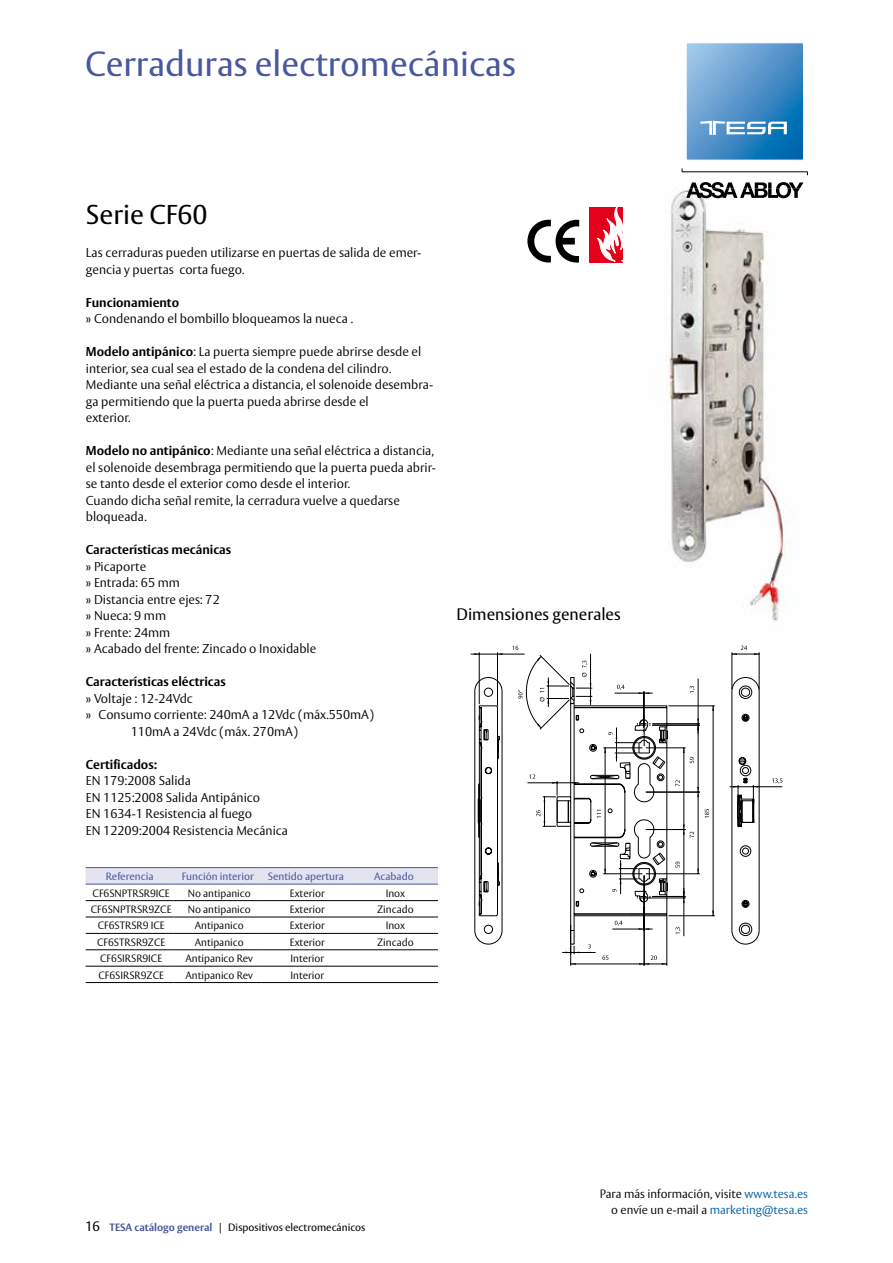
<style>
.page{position:relative;width:893px;height:1263px;background:#fff}
.page>*{position:absolute;margin:0;border:0;box-sizing:border-box;transform-origin:0 0}
.t1{font:34.5px "ASSA Vesta";color:#49579e}
.t2{font:27px "ASSA Vesta";color:#000}
.t3{font:16.5px "ASSA Vesta";color:#000}
.t4{font:300 12.75px/16.5px "ASSA Vesta";color:#000}
.t5{font:700 12.75px "ASSA Vesta";color:#000}
.t6{font:300 12px/16.5px "ASSA Vesta";color:#000;text-align:right}
.t7{font:300 10.5px "ASSA Vesta";color:#000}
.t8{font:10.5px "ASSA Vesta";color:#000}
.t9{font:10.5px "ASSA Vesta";color:#49579e}
.s1{font-weight:700}
.s2{font-size:13.5px}
.s3{font-weight:700;color:#49579e}
.s4{color:#005ea8}
</style>
<div class="page">
<img style="left:666px;top:188px;width:121px;height:433px">
<svg style="left:86px;top:868px;width:352px;height:98px"></svg>
<hr style="left:174px;top:900px;width:88px;height:1px;background:#000">
<hr style="left:86px;top:900px;width:88px;height:1px;background:#000">
<hr style="left:262px;top:900px;width:88px;height:1px;background:#000">
<hr style="left:350px;top:900px;width:88px;height:1px;background:#000">
<hr style="left:86px;top:917px;width:88px;height:1px;background:#000">
<hr style="left:86px;top:933px;width:88px;height:1px;background:#000">
<hr style="left:86px;top:949px;width:88px;height:1px;background:#000">
<hr style="left:262px;top:917px;width:88px;height:1px;background:#000">
<hr style="left:350px;top:917px;width:88px;height:1px;background:#000">
<hr style="left:262px;top:933px;width:88px;height:1px;background:#000">
<hr style="left:350px;top:933px;width:88px;height:1px;background:#000">
<hr style="left:262px;top:949px;width:88px;height:1px;background:#000">
<hr style="left:350px;top:949px;width:88px;height:1px;background:#000">
<hr style="left:86px;top:966px;width:88px;height:1px;background:#000">
<hr style="left:86px;top:982px;width:88px;height:1px;background:#000">
<hr style="left:174px;top:917px;width:88px;height:1px;background:#000">
<hr style="left:174px;top:933px;width:88px;height:1px;background:#000">
<hr style="left:174px;top:949px;width:88px;height:1px;background:#000">
<hr style="left:262px;top:966px;width:88px;height:1px;background:#000">
<hr style="left:350px;top:966px;width:88px;height:1px;background:#000">
<hr style="left:262px;top:982px;width:88px;height:1px;background:#000">
<hr style="left:350px;top:982px;width:88px;height:1px;background:#000">
<hr style="left:174px;top:966px;width:88px;height:1px;background:#000">
<hr style="left:174px;top:982px;width:88px;height:1px;background:#000">
<hr style="left:86px;top:867px;width:88px;height:1px;background:#49579e">
<hr style="left:174px;top:867px;width:88px;height:1px;background:#49579e">
<hr style="left:262px;top:867px;width:88px;height:1px;background:#49579e">
<hr style="left:350px;top:867px;width:88px;height:1px;background:#49579e">
<hr style="left:86px;top:884px;width:88px;height:1px;background:#49579e">
<hr style="left:174px;top:884px;width:88px;height:1px;background:#49579e">
<hr style="left:262px;top:884px;width:88px;height:1px;background:#49579e">
<hr style="left:350px;top:884px;width:88px;height:1px;background:#49579e">
<svg style="left:527px;top:220px;width:52px;height:43px"></svg>
<div style="left:589px;top:208px;width:34px;height:55px;background:#e2001a"></div>
<svg style="left:597px;top:208px;width:26px;height:53px"></svg>
<hr style="left:698px;top:725px;width:1px;height:67px;background:#000">
<hr style="left:652px;top:723px;width:48px;height:1px;background:#000">
<hr style="left:652px;top:725px;width:48px;height:1px;background:#000">
<hr style="left:698px;top:679px;width:1px;height:45px;background:#000">
<svg style="left:697px;top:718px;width:2px;height:16px"></svg>
<svg style="left:690px;top:686px;width:5px;height:7px"></svg>
<svg style="left:684px;top:748px;width:10px;height:15px"></svg>
<hr style="left:646px;top:747px;width:39px;height:1px;background:#000">
<hr style="left:683px;top:748px;width:1px;height:81px;background:#000">
<svg style="left:675px;top:780px;width:5px;height:6px"></svg>
<svg style="left:697px;top:787px;width:2px;height:10px"></svg>
<hr style="left:646px;top:792px;width:54px;height:1px;background:#000">
<hr style="left:646px;top:873px;width:54px;height:1px;background:#000">
<hr style="left:698px;top:792px;width:1px;height:82px;background:#000">
<svg style="left:683px;top:824px;width:11px;height:14px"></svg>
<hr style="left:646px;top:829px;width:39px;height:1px;background:#000">
<hr style="left:683px;top:829px;width:1px;height:67px;background:#000">
<svg style="left:675px;top:862px;width:5px;height:6px"></svg>
<hr style="left:645px;top:898px;width:40px;height:1px;background:#000">
<hr style="left:652px;top:896px;width:33px;height:1px;background:#000">
<hr style="left:683px;top:898px;width:1px;height:38px;background:#000">
<svg style="left:683px;top:888px;width:2px;height:15px"></svg>
<svg style="left:675px;top:927px;width:6px;height:7px"></svg>
<hr style="left:668px;top:915px;width:47px;height:1px;background:#000">
<hr style="left:668px;top:705px;width:47px;height:1px;background:#000">
<hr style="left:713px;top:706px;width:1px;height:210px;background:#000">
<svg style="left:705px;top:809px;width:4px;height:9px"></svg>
<svg style="left:729px;top:677px;width:53px;height:268px"></svg>
<hr style="left:732px;top:652px;width:1px;height:37px;background:#000">
<hr style="left:759px;top:652px;width:1px;height:37px;background:#000">
<svg style="left:732px;top:646px;width:27px;height:9px"></svg>
<svg style="left:471px;top:646px;width:197px;height:320px"></svg>
<svg style="left:682px;top:168px;width:126px;height:30px"></svg>
<svg style="left:686px;top:43px;width:117px;height:117px;background:#5a9acd"></svg>
<h1 class="t1" style="left:85px;top:43px;width:432px">Cerraduras electromecánicas</h1>
<h2 class="t2" style="left:86px;top:198px;width:123px">Serie CF60</h2>
<p class="t4" style="left:86px;top:245px;width:337px">Las cerraduras pueden utilizarse en puertas de salida de emer&shy;gencia y puertas corta fuego.</p>
<p class="t5" style="left:86px;top:294px;width:95px">Funcionamiento</p>
<p class="t4" style="left:86px;top:311px;width:269px">» Condenando el bombillo bloqueamos la nueca .</p>
<p class="t4" style="left:86px;top:344px;width:349px"><span class="s1">Modelo antipánico</span>: La puerta siempre puede abrirse desde el interior, sea cual sea el estado de la condena del cilindro.<br>Mediante una señal eléctrica a distancia, el solenoide desembra&shy;ga permitiendo que la puerta pueda abrirse desde el<br>exterior.</p>
<p class="t4" style="left:86px;top:443px;width:351px"><span class="s1">Modelo no antipánico</span>: Mediante una señal eléctrica a distancia, el solenoide desembraga permitiendo que la puerta pueda abrir&shy;se tanto desde el exterior como desde el interior.<br>Cuando dicha señal remite, la cerradura vuelve a quedarse bloqueada.</p>
<p class="t5" style="left:86px;top:542px;width:147px">Características mecánicas</p>
<p class="t4" style="left:86px;top:558px;width:232px">» Picaporte<br>» Entrada: 65 mm<br>» Distancia entre ejes: 72<br>» Nueca: 9 mm<br>» Frente: 24mm<br>» Acabado del frente: Zincado o Inoxidable</p>
<p class="t5" style="left:86px;top:674px;width:141px">Características eléctricas</p>
<p class="t4" style="left:86px;top:690px;width:109px">» Voltaje : 12-24Vdc</p>
<p class="t4" style="left:86px;top:707px;width:289px">» Consumo corriente: 240mA a 12Vdc (máx.550mA)</p>
<p class="t4" style="left:131px;top:723px;width:169px">110mA a 24Vdc (máx. 270mA)</p>
<p class="t5" style="left:86px;top:756px;width:73px">Certificados:</p>
<p class="t4" style="left:86px;top:773px;width:204px">EN 179:2008 Salida<br>EN 1125:2008 Salida Antipánico<br>EN 1634-1 Resistencia al fuego<br>EN 12209:2004 Resistencia Mecánica</p>
<p class="t9" style="left:106px;top:870px;width:49px">Referencia</p>
<p class="t9" style="left:182px;top:870px;width:74px">Función interior</p>
<p class="t9" style="left:268px;top:870px;width:78px">Sentido apertura</p>
<p class="t9" style="left:374px;top:870px;width:41px">Acabado</p>
<p class="t7" style="left:93px;top:887px;width:79px">CF6SNPTRSR9ICE</p>
<p class="t7" style="left:188px;top:887px;width:65px">No antipanico</p>
<p class="t7" style="left:290px;top:887px;width:36px">Exterior</p>
<p class="t7" style="left:386px;top:887px;width:21px">Inox</p>
<p class="t7" style="left:91px;top:903px;width:82px">CF6SNPTRSR9ZCE</p>
<p class="t7" style="left:188px;top:903px;width:65px">No antipanico</p>
<p class="t7" style="left:290px;top:903px;width:36px">Exterior</p>
<p class="t7" style="left:377px;top:903px;width:38px">Zincado</p>
<p class="t7" style="left:98px;top:919px;width:68px">CF6STRSR9 ICE</p>
<p class="t7" style="left:195px;top:919px;width:50px">Antipanico</p>
<p class="t7" style="left:290px;top:919px;width:36px">Exterior</p>
<p class="t7" style="left:386px;top:919px;width:21px">Inox</p>
<p class="t7" style="left:97px;top:936px;width:69px">CF6STRSR9ZCE</p>
<p class="t7" style="left:195px;top:936px;width:50px">Antipanico</p>
<p class="t7" style="left:290px;top:936px;width:36px">Exterior</p>
<p class="t7" style="left:377px;top:936px;width:38px">Zincado</p>
<p class="t7" style="left:100px;top:952px;width:63px">CF6SIRSR9ICE</p>
<p class="t7" style="left:186px;top:952px;width:69px">Antipanico Rev</p>
<p class="t7" style="left:291px;top:952px;width:35px">Interior</p>
<p class="t7" style="left:99px;top:968px;width:67px">CF6SIRSR9ZCE</p>
<p class="t7" style="left:186px;top:968px;width:69px">Antipanico Rev</p>
<p class="t7" style="left:291px;top:968px;width:35px">Interior</p>
<p class="t3" style="left:456px;top:604px;width:166px">Dimensiones generales</p>
<p class="t8" style="left:85px;top:1221px;width:282px"><span class="s2">16</span> <span class="s3">TESA catálogo general</span> | Dispositivos electromecánicos</p>
<p class="t6" style="left:600px;top:1186px;width:210px">Para más información, visite <span class="s4">www.tesa.es </span>o envíe un e-mail a <span class="s4">marketing@tesa.es</span></p>
</div>
